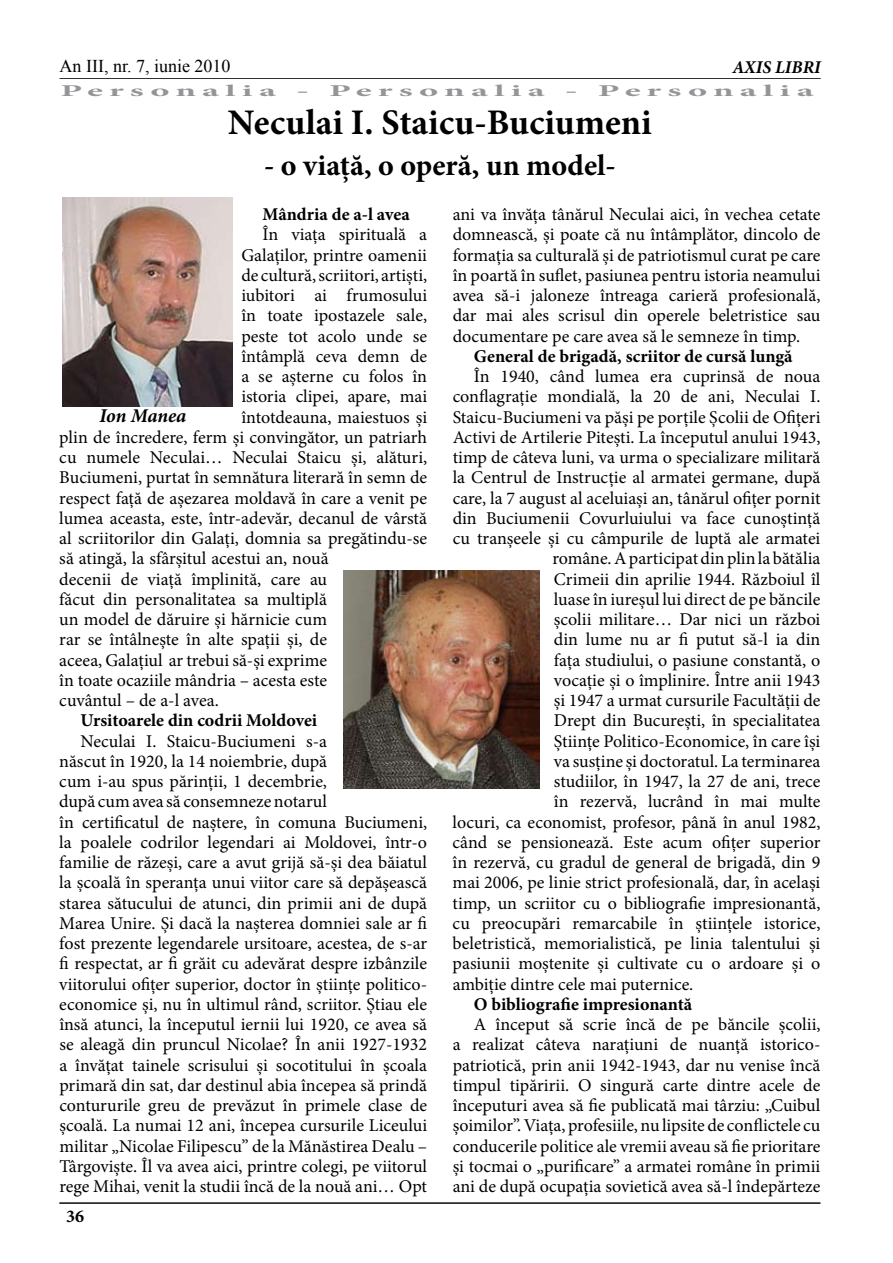
<style>
.page{position:relative;width:893px;height:1263px;background:#fff}
.page>*{position:absolute;margin:0;border:0;box-sizing:border-box;transform-origin:0 0}
.t1{font:700 36px "Minion Pro";color:#000}
.t2{font:700 30px "Minion Pro";color:#000}
.t3{font:italic 700 19.5px "Minion Pro";letter-spacing:-.01em;color:#000}
.t4{font:18px/20.2px "Minion Pro";color:#000;text-align:justify}
.t5{font:700 18px "Minion Pro";color:#000}
.t6{font:18px "Times New Roman";color:#000}
.t7{font:italic 700 18px "Minion Pro";color:#000}
.t8{font:700 16.5px "Minion Pro";letter-spacing:.17em;color:#939598;scale:2.21 1}
</style>
<div class="page">
<hr style="left:60px;top:78px;width:761px;height:1px;background:#000">
<hr style="left:59px;top:1202px;width:761px;height:2px;background:#000">
<img style="left:344px;top:570px;width:196px;height:218px">
<img style="left:63px;top:198px;width:170px;height:208px">
<p class="t6" style="left:60px;top:54px;width:172px">An III, nr. 7, iunie 2010</p>
<p class="t7" style="left:732px;top:54px;width:90px">AXIS LIBRI</p>
<p class="t8" style="left:60px;top:79px;width:342px">Personalia - Personalia - Personalia</p>
<h1 class="t1" style="left:228px;top:97px;width:425px">Neculai I. Staicu-Buciumeni</h1>
<h2 class="t2" style="left:264px;top:144px;width:353px">- o viaţă, o operă, un model-</h2>
<p class="t5" style="left:263px;top:202px;width:149px">Mândria de a-l avea</p>
<p class="t4" style="left:263px;top:225px;width:166px">În viaţa spirituală a</p>
<p class="t4" style="left:241px;top:245px;width:187px">Galaţilor, printre oamenii</p>
<p class="t4" style="left:241px;top:265px;width:187px">de cultură, scriitori, artişti,</p>
<p class="t4" style="left:241px;top:285px;width:187px">iubitori ai frumosului</p>
<p class="t4" style="left:241px;top:306px;width:187px">în toate ipostazele sale,</p>
<p class="t4" style="left:241px;top:326px;width:187px">peste tot acolo unde se</p>
<p class="t4" style="left:241px;top:346px;width:187px">întâmplă ceva demn de</p>
<p class="t4" style="left:241px;top:366px;width:187px">a se aşterne cu folos în</p>
<p class="t4" style="left:241px;top:387px;width:187px">istoria clipei, apare, mai</p>
<p class="t4" style="left:241px;top:407px;width:187px">întotdeauna, maiestuos şi</p>
<p class="t4" style="left:59px;top:427px;width:369px">plin de încredere, ferm şi convingător, un patriarh</p>
<p class="t4" style="left:59px;top:447px;width:369px">cu numele Neculai… Neculai Staicu şi, alături,</p>
<p class="t4" style="left:59px;top:468px;width:369px">Buciumeni, purtat în semnătura literară în semn de</p>
<p class="t4" style="left:59px;top:488px;width:369px">respect faţă de aşezarea moldavă în care a venit pe</p>
<p class="t4" style="left:59px;top:508px;width:369px">lumea aceasta, este, într-adevăr, decanul de vârstă</p>
<p class="t4" style="left:59px;top:528px;width:369px">al scriitorilor din Galaţi, domnia sa pregătindu-se</p>
<p class="t4" style="left:59px;top:549px;width:271px">să atingă, la sfârşitul acestui an, nouă</p>
<p class="t4" style="left:59px;top:569px;width:269px">decenii de viaţă împlinită, care au</p>
<p class="t4" style="left:59px;top:589px;width:269px">făcut din personalitatea sa multiplă</p>
<p class="t4" style="left:59px;top:609px;width:269px">un model de dăruire şi hărnicie cum</p>
<p class="t4" style="left:59px;top:630px;width:269px">rar se întâlneşte în alte spaţii şi, de</p>
<p class="t4" style="left:59px;top:650px;width:269px">aceea, Galaţiul ar trebui să-şi exprime</p>
<p class="t4" style="left:59px;top:670px;width:269px">în toate ocaziile mândria – acesta este</p>
<p class="t4" style="left:59px;top:690px;width:161px">cuvântul – de a-l avea.</p>
<p class="t5" style="left:81px;top:708px;width:238px">Ursitoarele din codrii Moldovei</p>
<p class="t4" style="left:59px;top:731px;width:369px;text-align:left;text-indent:21px">Neculai I. Staicu-Buciumeni s-a<br>născut în 1920, la 14 noiembrie, după<br>cum i-au spus părinţii, 1 decembrie,<br>după cum avea să consemneze notarul<br>în certificatul de naştere, în comuna Buciumeni, la poalele codrilor legendari ai Moldovei, într-o familie de răzeşi, care a avut grijă să-şi dea băiatul la şcoală în speranţa unui viitor care să depăşească starea sătucului de atunci, din primii ani de după Marea Unire. Şi dacă la naşterea domniei sale ar fi fost prezente legendarele ursitoare, acestea, de s-ar fi respectat, ar fi grăit cu adevărat despre izbânzile viitorului ofiţer superior, doctor în ştiinţe politico&shy;economice şi, nu în ultimul rând, scriitor. Ştiau ele însă atunci, la începutul iernii lui 1920, ce avea să se aleagă din pruncul Nicolae? În anii 1927-1932 a învăţat tainele scrisului şi socotitului în şcoala primară din sat, dar destinul abia începea să prindă contururile greu de prevăzut în primele clase de şcoală. La numai 12 ani, începea cursurile Liceului militar „Nicolae Filipescu” de la Mănăstirea Dealu – Târgovişte. Îl va avea aici, printre colegi, pe viitorul rege Mihai, venit la studii încă de la nouă ani… Opt</p>
<p class="t3" style="left:100px;top:402px;width:88px">Ion Manea</p>
<p class="t5" style="left:66px;top:1203px;width:19px">36</p>
<p class="t4" style="left:453px;top:204px;width:369px">ani va învăţa tânărul Neculai aici, în vechea cetate domnească, şi poate că nu întâmplător, dincolo de formaţia sa culturală şi de patriotismul curat pe care în poartă în suflet, pasiunea pentru istoria neamului avea să-i jaloneze întreaga carieră profesională, dar mai ales scrisul din operele beletristice sau documentare pe care avea să le semneze în timp.</p>
<p class="t5" style="left:474px;top:343px;width:320px">General de brigadă, scriitor de cursă lungă</p>
<p class="t4" style="left:474px;top:366px;width:348px">În 1940, când lumea era cuprinsă de noua</p>
<p class="t4" style="left:453px;top:387px;width:369px">conflagraţie mondială, la 20 de ani, Neculai I.</p>
<p class="t4" style="left:453px;top:407px;width:369px">Staicu-Buciumeni va păşi pe porţile Şcolii de Ofiţeri</p>
<p class="t4" style="left:453px;top:427px;width:369px">Activi de Artilerie Piteşti. La începutul anului 1943,</p>
<p class="t4" style="left:453px;top:447px;width:369px">timp de câteva luni, va urma o specializare militară</p>
<p class="t4" style="left:453px;top:468px;width:369px">la Centrul de Instrucţie al armatei germane, după</p>
<p class="t4" style="left:453px;top:488px;width:369px">care, la 7 august al aceluiaşi an, tânărul ofiţer pornit</p>
<p class="t4" style="left:453px;top:508px;width:369px">din Buciumenii Covurluiului va face cunoştinţă</p>
<p class="t4" style="left:453px;top:528px;width:369px">cu tranşeele şi cu câmpurile de luptă ale armatei</p>
<p class="t4" style="left:552px;top:549px;width:270px">române. A participat din plin la bătălia</p>
<p class="t4" style="left:554px;top:569px;width:268px">Crimeii din aprilie 1944. Războiul îl</p>
<p class="t4" style="left:554px;top:589px;width:268px">luase în iureşul lui direct de pe băncile</p>
<p class="t4" style="left:554px;top:609px;width:268px">şcolii militare… Dar nici un război</p>
<p class="t4" style="left:554px;top:630px;width:268px">din lume nu ar fi putut să-l ia din</p>
<p class="t4" style="left:554px;top:650px;width:268px">faţa studiului, o pasiune constantă, o</p>
<p class="t4" style="left:554px;top:670px;width:268px">vocaţie şi o împlinire. Între anii 1943</p>
<p class="t4" style="left:554px;top:690px;width:268px">şi 1947 a urmat cursurile Facultăţii de</p>
<p class="t4" style="left:554px;top:711px;width:268px">Drept din Bucureşti, în specialitatea</p>
<p class="t4" style="left:554px;top:731px;width:268px">Ştiinţe Politico-Economice, în care îşi</p>
<p class="t4" style="left:554px;top:751px;width:268px">va susţine şi doctoratul. La terminarea</p>
<p class="t4" style="left:554px;top:771px;width:268px">studiilor, în 1947, la 27 de ani, trece</p>
<p class="t4" style="left:554px;top:792px;width:268px">în rezervă, lucrând în mai multe</p>
<p class="t4" style="left:453px;top:812px;width:369px">locuri, ca economist, profesor, până în anul 1982,</p>
<p class="t4" style="left:453px;top:832px;width:369px">când se pensionează. Este acum ofiţer superior</p>
<p class="t4" style="left:453px;top:852px;width:369px">în rezervă, cu gradul de general de brigadă, din 9</p>
<p class="t4" style="left:453px;top:873px;width:369px">mai 2006, pe linie strict profesională, dar, în acelaşi</p>
<p class="t4" style="left:453px;top:893px;width:369px">timp, un scriitor cu o bibliografie impresionantă,</p>
<p class="t4" style="left:453px;top:913px;width:369px">cu preocupări remarcabile în ştiinţele istorice,</p>
<p class="t4" style="left:453px;top:933px;width:369px">beletristică, memorialistică, pe linia talentului şi</p>
<p class="t4" style="left:453px;top:954px;width:369px">pasiunii moştenite şi cultivate cu o ardoare şi o</p>
<p class="t4" style="left:453px;top:974px;width:242px">ambiţie dintre cele mai puternice.</p>
<p class="t5" style="left:474px;top:991px;width:220px">O bibliografie impresionantă</p>
<p class="t4" style="left:453px;top:1014px;width:369px;text-indent:21px">A început să scrie încă de pe băncile şcolii, a realizat câteva naraţiuni de nuanţă istorico&shy;patriotică, prin anii 1942-1943, dar nu venise încă timpul tipăririi. O singură carte dintre acele de începuturi avea să fie publicată mai târziu: „Cuibul şoimilor”. Viaţa, profesiile, nu lipsite de conflictele cu conducerile politice ale vremii aveau să fie prioritare şi tocmai o „purificare” a armatei române în primii ani de după ocupaţia sovietică avea să-l îndepărteze</p>
</div>
